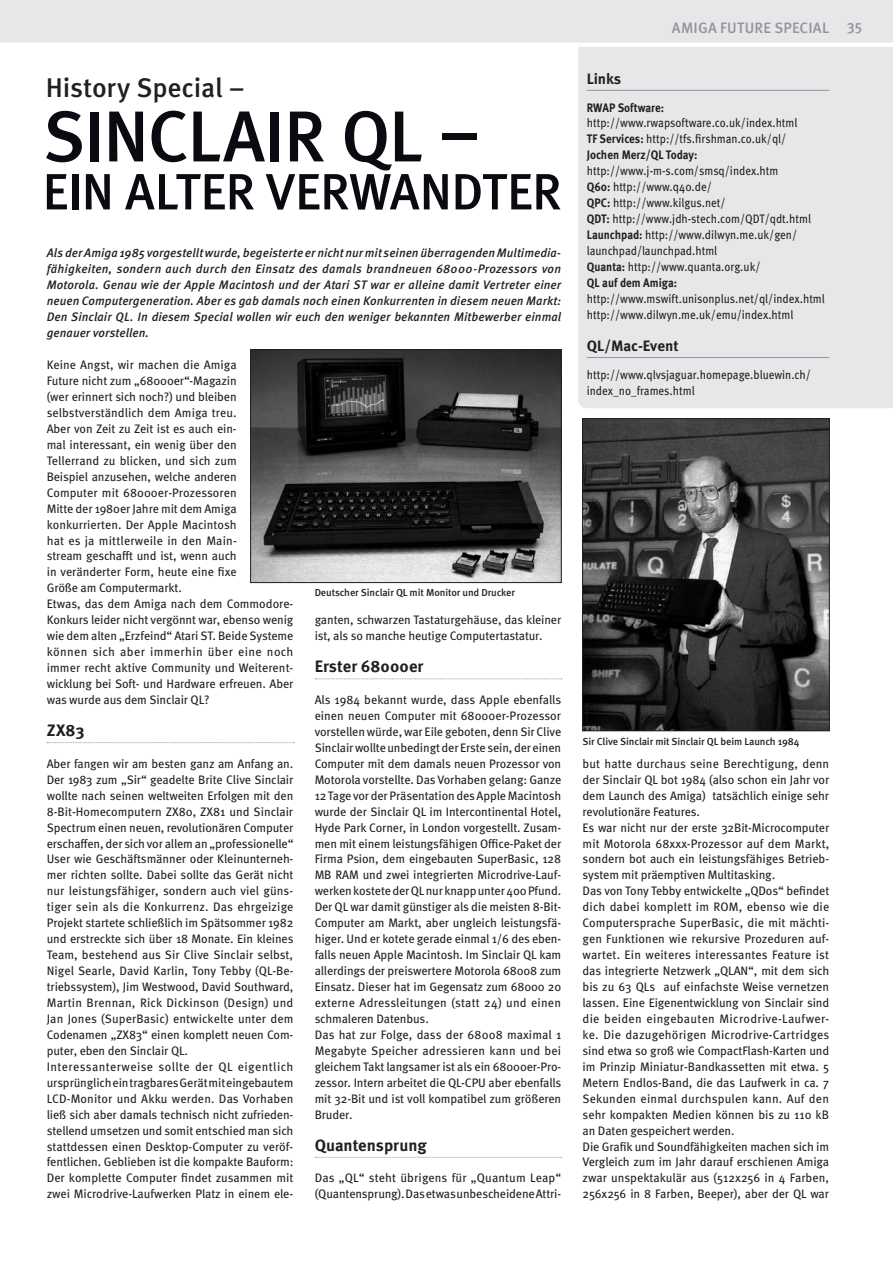
<style>
.page{position:relative;width:893px;height:1263px;background:#fff}
.page>*{position:absolute;margin:0;border:0;box-sizing:border-box;transform-origin:0 0}
.t1{font:500 72px "Meta Pro";letter-spacing:-.02em;color:#0c0910}
.t2{font:500 51px "Meta Pro";letter-spacing:-.015em;color:#0c0910}
.t3{font:500 27px "Meta Pro";letter-spacing:-.01em;color:#231f20}
.t4{font:700 16.5px "Meta Pro";color:#231f20}
.t5{font:500 15px "Meta Pro";letter-spacing:.01em;color:#939598}
.t6{font:700 15px "Meta Pro";letter-spacing:-.005em;color:#231f20}
.t7{font:12.3px/15.9px "Meta Pro";letter-spacing:-.01em;color:#231f20}
.t8{font:12.3px/15.9px "Meta Pro";letter-spacing:-.01em;color:#231f20;scale:.9 1}
.t9{font:italic 500 12.3px/15.9px "Meta Pro";letter-spacing:.005em;color:#231f20;text-align:justify}
.t10{font:700 12.3px "Meta Pro";color:#231f20;scale:.9 1}
.t11{font:500 10.2px "Meta Pro";letter-spacing:-.01em;color:#231f20}
.s1{font-weight:700}
</style>
<div class="page">
<div style="left:0;top:0;width:893px;height:43px;background:#e6e7e9"></div>
<svg style="left:315px;top:678px;width:247px;height:1px"></svg>
<svg style="left:315px;top:1157px;width:247px;height:1px"></svg>
<div style="left:578px;top:47px;width:315px;height:361px;background:#e6e7e9"></div>
<hr style="left:587px;top:90px;width:242px;height:1px;background:#939598">
<hr style="left:587px;top:357px;width:242px;height:1px;background:#939598">
<img style="left:252px;top:351px;width:308px;height:230px">
<div style="left:250px;top:349px;width:312px;height:234px;border:1px solid #231f20"></div>
<svg style="left:47px;top:742px;width:247px;height:1px"></svg>
<img style="left:584px;top:420px;width:244px;height:309px">
<div style="left:582px;top:418px;width:248px;height:313px;border:1px solid #231f20"></div>
<h3 class="t3" style="left:46px;top:70px;width:200px">History Special –</h3>
<h1 class="t1" style="left:43px;top:91px;width:440px">SINCLAIR QL –</h1>
<h2 class="t2" style="left:43px;top:159px;width:521px">EIN ALTER VERWANDTER</h2>
<p class="t9" style="left:47px;top:246px;width:516px">Als der Amiga 1985 vorgestellt wurde, begeisterte er nicht nur mit seinen überragenden Multimedia&shy;fähigkeiten, sondern auch durch den Einsatz des damals brandneuen 68000-Prozessors von Motorola. Genau wie der Apple Macintosh und der Atari ST war er alleine damit Vertreter einer neuen Computergeneration. Aber es gab damals noch einen Konkurrenten in diesem neuen Markt:<br>Den Sinclair QL. In diesem Special wollen wir euch den weniger bekannten Mitbewerber einmal genauer vorstellen.</p>
<p class="t7" style="left:47px;top:357px;width:192px;text-align:justify">Keine Angst, wir machen die Amiga Future nicht zum „68000er“-Magazin (wer erinnert sich noch?) und bleiben selbstverständlich dem Amiga treu.<br>Aber von Zeit zu Zeit ist es auch ein&shy;mal interessant, ein wenig über den Tellerrand zu blicken, und sich zum Beispiel anzusehen, welche anderen Computer mit 68000er-Prozessoren Mitte der 1980er Jahre mit dem Amiga konkurrierten. Der Apple Macintosh hat es ja mittlerweile in den Main&shy;stream geschafft und ist, wenn auch in veränderter Form, heute eine fixe Größe am Computermarkt.</p>
<p class="t11" style="left:315px;top:586px;width:202px">Deutscher Sinclair QL mit Monitor und Drucker</p>
<p class="t7" style="left:47px;top:596px;width:248px;text-align:justify">Etwas, das dem Amiga nach dem Commodore-Konkurs leider nicht vergönnt war, ebenso wenig wie dem alten „Erzfeind“ Atari ST. Beide Systeme können sich aber immerhin über eine noch immer recht aktive Community und Weiterent&shy;wicklung bei Soft- und Hardware erfreuen. Aber was wurde aus dem Sinclair QL?</p>
<h3 class="t4" style="left:47px;top:720px;width:39px">ZX83</h3>
<p class="t7" style="left:47px;top:756px;width:248px">Aber fangen wir am besten ganz am Anfang an.<br>Der 1983 zum „Sir“ geadelte Brite Clive Sinclair wollte nach seinen weltweiten Erfolgen mit den 8-Bit-Homecomputern ZX80, ZX81 und Sinclair Spectrum einen neuen, revolutionären Computer erschaffen, der sich vor allem an „professionelle“ User wie Geschäftsmänner oder Kleinunterneh&shy;mer richten sollte. Dabei sollte das Gerät nicht nur leistungsfähiger, sondern auch viel güns&shy;tiger sein als die Konkurrenz. Das ehrgeizige Projekt startete schließlich im Spätsommer 1982 und erstreckte sich über 18 Monate. Ein kleines Team, bestehend aus Sir Clive Sinclair selbst, Nigel Searle, David Karlin, Tony Tebby (QL-Be&shy;triebssystem), Jim Westwood, David Southward, Martin Brennan, Rick Dickinson (Design) und Jan Jones (SuperBasic) entwickelte unter dem Codenamen „ZX83“ einen komplett neuen Com&shy;puter, eben den Sinclair QL.<br>Interessanterweise sollte der QL eigentlich ursprünglich ein tragbares Gerät mit eingebautem LCD-Monitor und Akku werden. Das Vorhaben ließ sich aber damals technisch nicht zufrieden&shy;stellend umsetzen und somit entschied man sich stattdessen einen Desktop-Computer zu veröf&shy;fentlichen. Geblieben ist die kompakte Bauform:<br>Der komplette Computer findet zusammen mit zwei Microdrive-Laufwerken Platz in einem ele-</p>
<p class="t7" style="left:315px;top:612px;width:248px">ganten, schwarzen Tastaturgehäuse, das kleiner ist, als so manche heutige Computertastatur.</p>
<h3 class="t4" style="left:315px;top:656px;width:110px">Erster 68000er</h3>
<p class="t7" style="left:315px;top:692px;width:248px">Als 1984 bekannt wurde, dass Apple ebenfalls einen neuen Computer mit 68000er-Prozessor vorstellen würde, war Eile geboten, denn Sir Clive Sinclair wollte unbedingt der Erste sein, der einen Computer mit dem damals neuen Prozessor von Motorola vorstellte. Das Vorhaben gelang: Ganze 12 Tage vor der Präsentation des Apple Macintosh wurde der Sinclair QL im Intercontinental Hotel, Hyde Park Corner, in London vorgestellt. Zusam&shy;men mit einem leistungsfähigen Office-Paket der Firma Psion, dem eingebauten SuperBasic, 128<br>MB RAM und zwei integrierten Microdrive-Lauf&shy;werken kostete der QL nur knapp unter 400 Pfund.<br>Der QL war damit günstiger als die meisten 8-Bit-Computer am Markt, aber ungleich leistungsfä&shy;higer. Und er kotete gerade einmal 1/6 des eben&shy;falls neuen Apple Macintosh. Im Sinclair QL kam allerdings der preiswertere Motorola 68008 zum Einsatz. Dieser hat im Gegensatz zum 68000 20 externe Adressleitungen (statt 24) und einen schmaleren Datenbus.<br>Das hat zur Folge, dass der 68008 maximal 1<br>Megabyte Speicher adressieren kann und bei gleichem Takt langsamer ist als ein 68000er-Pro&shy;zessor. Intern arbeitet die QL-CPU aber ebenfalls mit 32-Bit und ist voll kompatibel zum größeren Bruder.</p>
<h3 class="t4" style="left:315px;top:1134px;width:113px">Quantensprung</h3>
<p class="t7" style="left:315px;top:1170px;width:248px">Das „QL“ steht übrigens für „Quantum Leap“ (Quantensprung). Das etwas unbescheidene Attri-</p>
<p class="t5" style="left:672px;top:18px;width:159px">AMIGA FUTURE SPECIAL</p>
<p class="t6" style="left:587px;top:69px;width:36px">Links</p>
<p class="t10" style="left:587px;top:99px;width:87px">RWAP Software:</p>
<p class="t8" style="left:587px;top:116px;width:236px">http://www.rwapsoftware.co.uk/index.html<br><span class="s1">TF Services:</span> http://tfs.firshman.co.uk/ql/<br><span class="s1">Jochen Merz/QL Today:</span></p>
<p class="t8" style="left:587px;top:163px;width:251px">http://www.j-m-s.com/smsq/index.htm<br><span class="s1">Q60:</span> http://www.q40.de/<br><span class="s1">QPC:</span> http://www.kilgus.net/<br><span class="s1">QDT:</span> http://www.jdh-stech.com/QDT/qdt.html <span class="s1">Launchpad:</span> http://www.dilwyn.me.uk/gen/ launchpad/launchpad.html<br><span class="s1">Quanta:</span> http://www.quanta.org.uk/<br><span class="s1">QL auf dem Amiga:</span></p>
<p class="t8" style="left:587px;top:291px;width:266px">http://www.mswift.unisonplus.net/ql/index.html http://www.dilwyn.me.uk/emu/index.html</p>
<p class="t6" style="left:587px;top:336px;width:93px">QL/Mac-Event</p>
<p class="t8" style="left:587px;top:367px;width:250px">http://www.qlvsjaguar.homepage.bluewin.ch/ index_no_frames.html</p>
<p class="t5" style="left:847px;top:18px;width:17px">35</p>
<p class="t11" style="left:583px;top:735px;width:218px">Sir Clive Sinclair mit Sinclair QL beim Launch 1984</p>
<p class="t7" style="left:583px;top:756px;width:248px">but hatte durchaus seine Berechtigung, denn der Sinclair QL bot 1984 (also schon ein Jahr vor dem Launch des Amiga) tatsächlich einige sehr revolutionäre Features.<br>Es war nicht nur der erste 32Bit-Microcomputer mit Motorola 68xxx-Prozessor auf dem Markt, sondern bot auch ein leistungsfähiges Betrieb&shy;system mit präemptiven Multitasking.<br>Das von Tony Tebby entwickelte „QDos“ befindet dich dabei komplett im ROM, ebenso wie die Computersprache SuperBasic, die mit mächti&shy;gen Funktionen wie rekursive Prozeduren auf&shy;wartet. Ein weiteres interessantes Feature ist das integrierte Netzwerk „QLAN“, mit dem sich bis zu 63 QLs auf einfachste Weise vernetzen lassen. Eine Eigenentwicklung von Sinclair sind die beiden eingebauten Microdrive-Laufwer&shy;ke. Die dazugehörigen Microdrive-Cartridges sind etwa so groß wie CompactFlash-Karten und im Prinzip Miniatur-Bandkassetten mit etwa. 5<br>Metern Endlos-Band, die das Laufwerk in ca. 7<br>Sekunden einmal durchspulen kann. Auf den sehr kompakten Medien können bis zu 110 kB an Daten gespeichert werden.<br>Die Grafik und Soundfähigkeiten machen sich im Vergleich zum im Jahr darauf erschienen Amiga zwar unspektakulär aus (512x256 in 4 Farben, 256x256 in 8 Farben, Beeper), aber der QL war</p>
</div>
